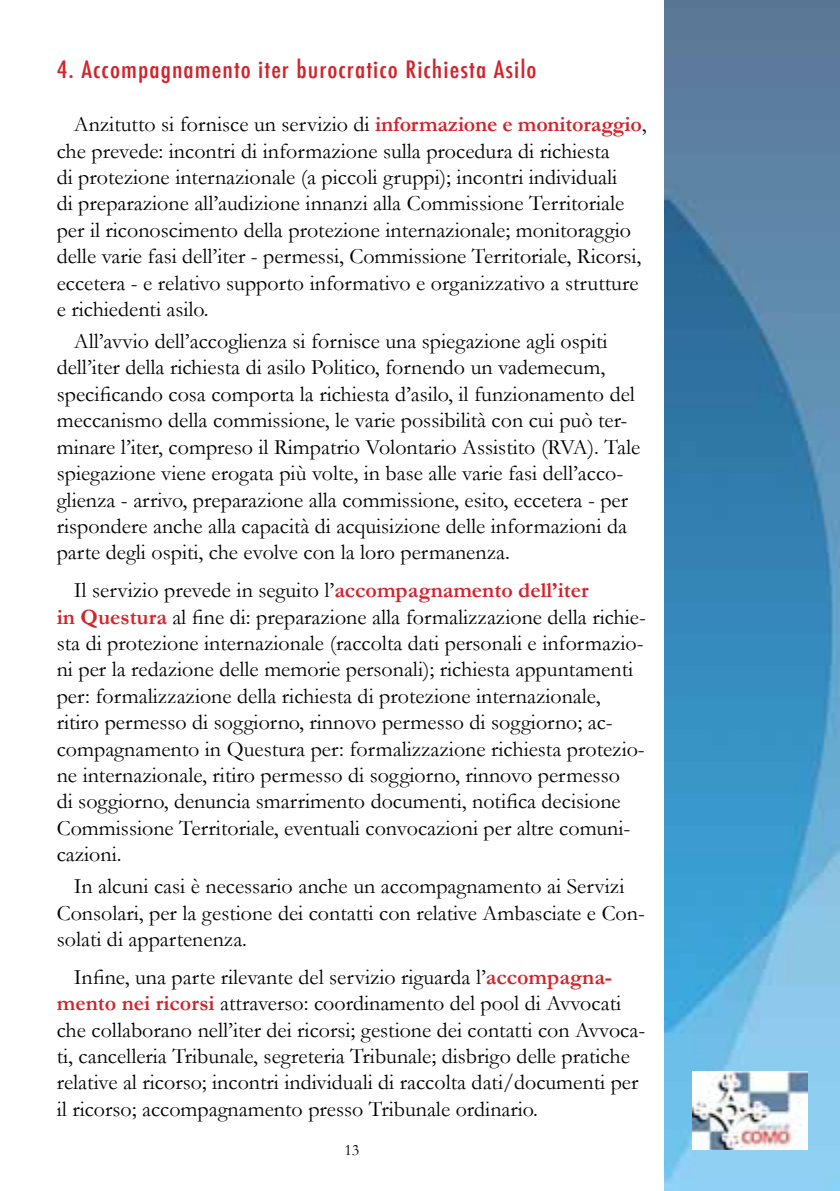
<style>
.page{position:relative;width:840px;height:1191px;background:#fff}
.page>*{position:absolute;margin:0;border:0;box-sizing:border-box;transform-origin:0 0}
.t1{font:500 condensed 23.4px "Futura";letter-spacing:.04em;color:#d2232a;scale:1.11 1}
.t2{font:22px/26.4px "Garamond";color:#000}
.t3{font:16px "Garamond";color:#000}
.s1{font-weight:700;color:#d2232a}
</style>
<div class="page">
<img style="left:664px;top:0;width:175px;height:1191px">
<img style="left:692px;top:1071px;width:114px;height:78px">
<p class="t1" style="left:57px;top:55px;width:433px">4. Accompagnamento iter burocratico Richiesta Asilo</p>
<p class="t2" style="left:57px;top:111px;width:591px;text-indent:17px">Anzitutto si fornisce un servizio di <span class="s1">informazione e monitoraggio</span>, che prevede: incontri di informazione sulla procedura di richiesta<br>di protezione internazionale (a piccoli gruppi); incontri individuali<br>di preparazione all’audizione innanzi alla Commissione Territoriale per il riconoscimento della protezione internazionale; monitoraggio delle varie fasi dell’iter - permessi, Commissione Territoriale, Ricorsi, eccetera - e relativo supporto informativo e organizzativo a strutture e richiedenti asilo.</p>
<p class="t2" style="left:57px;top:328px;width:584px;text-indent:17px">All’avvio dell’accoglienza si fornisce una spiegazione agli ospiti dell’iter della richiesta di asilo Politico, fornendo un vademecum, specificando cosa comporta la richiesta d’asilo, il funzionamento del meccanismo della commissione, le varie possibilità con cui può ter&shy;minare l’iter, compreso il Rimpatrio Volontario Assistito (RVA). Tale spiegazione viene erogata più volte, in base alle varie fasi dell’acco&shy;glienza - arrivo, preparazione alla commissione, esito, eccetera - per rispondere anche alla capacità di acquisizione delle informazioni da parte degli ospiti, che evolve con la loro permanenza.</p>
<p class="t2" style="left:57px;top:577px;width:590px;text-indent:17px">Il servizio prevede in seguito l’<span class="s1">accompagnamento dell’iter<br>in Questura</span> al fine di: preparazione alla formalizzazione della richie&shy;sta di protezione internazionale (raccolta dati personali e informazio&shy;ni per la redazione delle memorie personali); richiesta appuntamenti per: formalizzazione della richiesta di protezione internazionale, ritiro permesso di soggiorno, rinnovo permesso di soggiorno; ac&shy;compagnamento in Questura per: formalizzazione richiesta protezio&shy;ne internazionale, ritiro permesso di soggiorno, rinnovo permesso<br>di soggiorno, denuncia smarrimento documenti, notifica decisione Commissione Territoriale, eventuali convocazioni per altre comuni&shy;cazioni.</p>
<p class="t2" style="left:57px;top:873px;width:589px;text-indent:17px">In alcuni casi è necessario anche un accompagnamento ai Servizi<br>Consolari, per la gestione dei contatti con relative Ambasciate e Con&shy;solati di appartenenza.</p>
<p class="t2" style="left:57px;top:963px;width:589px;text-indent:17px">Infine, una parte rilevante del servizio riguarda l’<span class="s1">accompagna&shy;mento nei ricorsi</span> attraverso: coordinamento del pool di Avvocati che collaborano nell’iter dei ricorsi; gestione dei contatti con Avvoca&shy;ti, cancelleria Tribunale, segreteria Tribunale; disbrigo delle pratiche relative al ricorso; incontri individuali di raccolta dati/documenti per il ricorso; accompagnamento presso Tribunale ordinario.</p>
<p class="t3" style="left:344px;top:1140px;width:17px">13</p>
</div>
